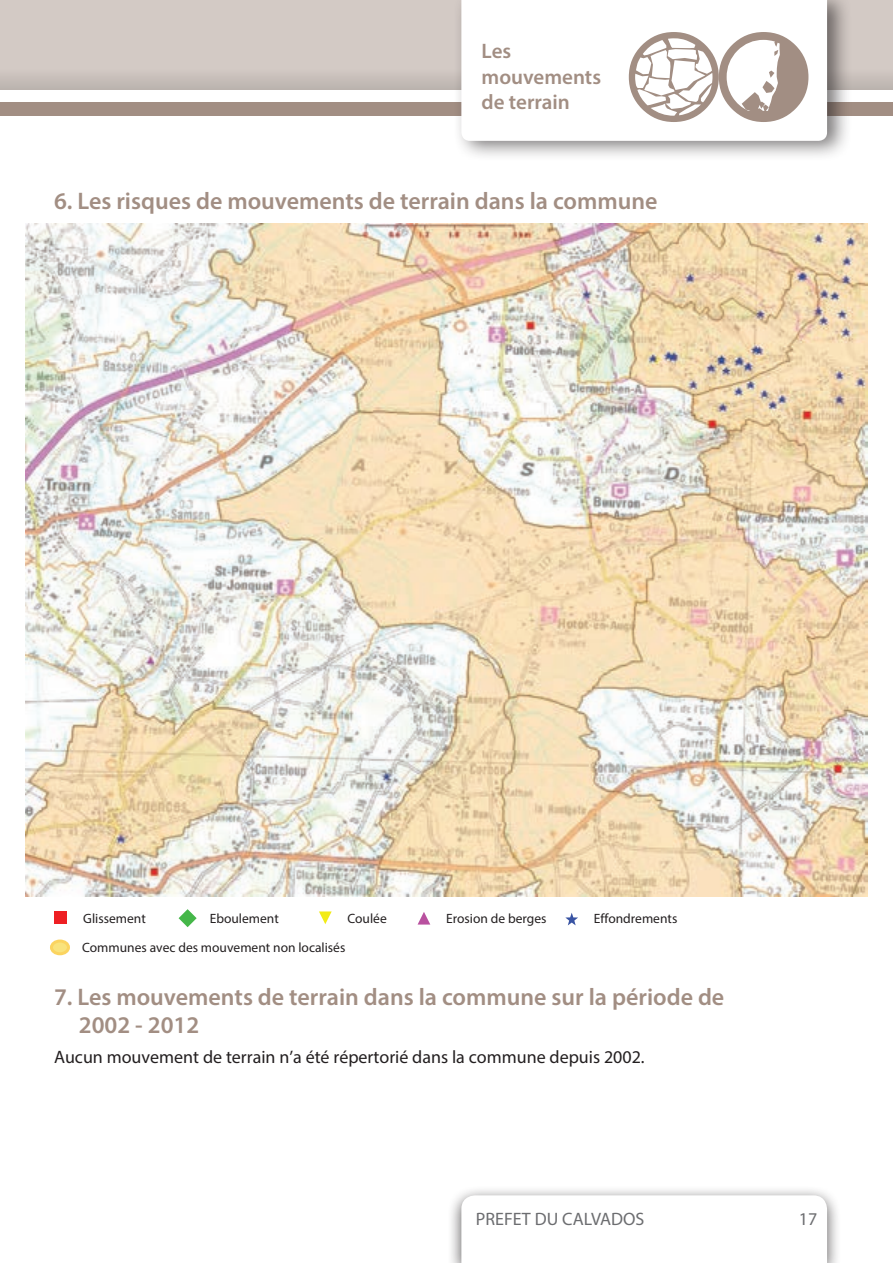
<style>
.page{position:relative;width:893px;height:1263px;background:#fff}
.page>*{position:absolute;margin:0;border:0;box-sizing:border-box;transform-origin:0 0}
.t1{font:90px "Aleagram";color:#a28e83}
.t2{font:600 24px/28.8px "Myriad Pro";color:#a28e83}
.t3{font:600 21px/25.2px "Myriad Pro";color:#a28e83}
.t4{font:18px "Myriad Pro";color:#231f20}
.t5{font:18px "Myriad Pro";color:#6c6d70}
.t6{font:13.5px "Myriad Pro";color:#231f20}
</style>
<div class="page">
<div style="left:0;top:0;width:893px;height:90px;background:linear-gradient(to bottom,#d8cfc9,#c9c0bb)"></div>
<div style="left:0;top:102px;width:893px;height:14px;background:#a28e83"></div>
<div style="left:453px;top:0;width:399px;height:162px;background:#231f20;opacity:.6"></div>
<svg style="left:461px;top:0;width:366px;height:141px"></svg>
<div style="left:447px;top:1185px;width:394px;height:78px;background:#231f20;opacity:.75"></div>
<svg style="left:461px;top:1195px;width:366px;height:68px"></svg>
<img style="left:26px;top:223px;width:841px;height:674px">
<div style="left:54px;top:911px;width:13px;height:13px;background:#ee1f23"></div>
<svg style="left:179px;top:909px;width:18px;height:18px"></svg>
<svg style="left:319px;top:911px;width:13px;height:13px"></svg>
<svg style="left:418px;top:912px;width:12px;height:12px"></svg>
<svg style="left:565px;top:913px;width:13px;height:12px"></svg>
<div style="left:51px;top:941px;width:17px;height:13px;background:#f9e37c;border-radius:50%"></div>
<div style="left:50px;top:939px;width:20px;height:16px;border:3px solid #fbd460;border-radius:50%"></div>
<p class="t3" style="left:482px;top:38px;width:121px">Les mouvements de terrain</p>
<h1 class="t1" style="left:629px;top:31px;width:181px">vh</h1>
<p class="t2" style="left:54px;top:186px;width:605px">6. Les risques de mouvements de terrain dans la commune</p>
<p class="t6" style="left:83px;top:910px;width:64px">Glissement</p>
<p class="t6" style="left:210px;top:910px;width:71px">Eboulement</p>
<p class="t6" style="left:347px;top:910px;width:41px">Coulée</p>
<p class="t6" style="left:446px;top:910px;width:102px">Erosion de berges</p>
<p class="t6" style="left:594px;top:910px;width:85px">Effondrements</p>
<p class="t6" style="left:82px;top:940px;width:265px">Communes avec des mouvement non localisés</p>
<p class="t2" style="left:79px;top:981px;width:647px;text-indent:-25px">7. Les mouvements de terrain dans la commune sur la période de<br>2002 - 2012</p>
<p class="t4" style="left:54px;top:1046px;width:592px">Aucun mouvement de terrain n’a été répertorié dans la commune depuis 2002.</p>
<p class="t5" style="left:476px;top:1208px;width:170px">PREFET DU CALVADOS</p>
<p class="t5" style="left:799px;top:1208px;width:20px">17</p>
</div>
